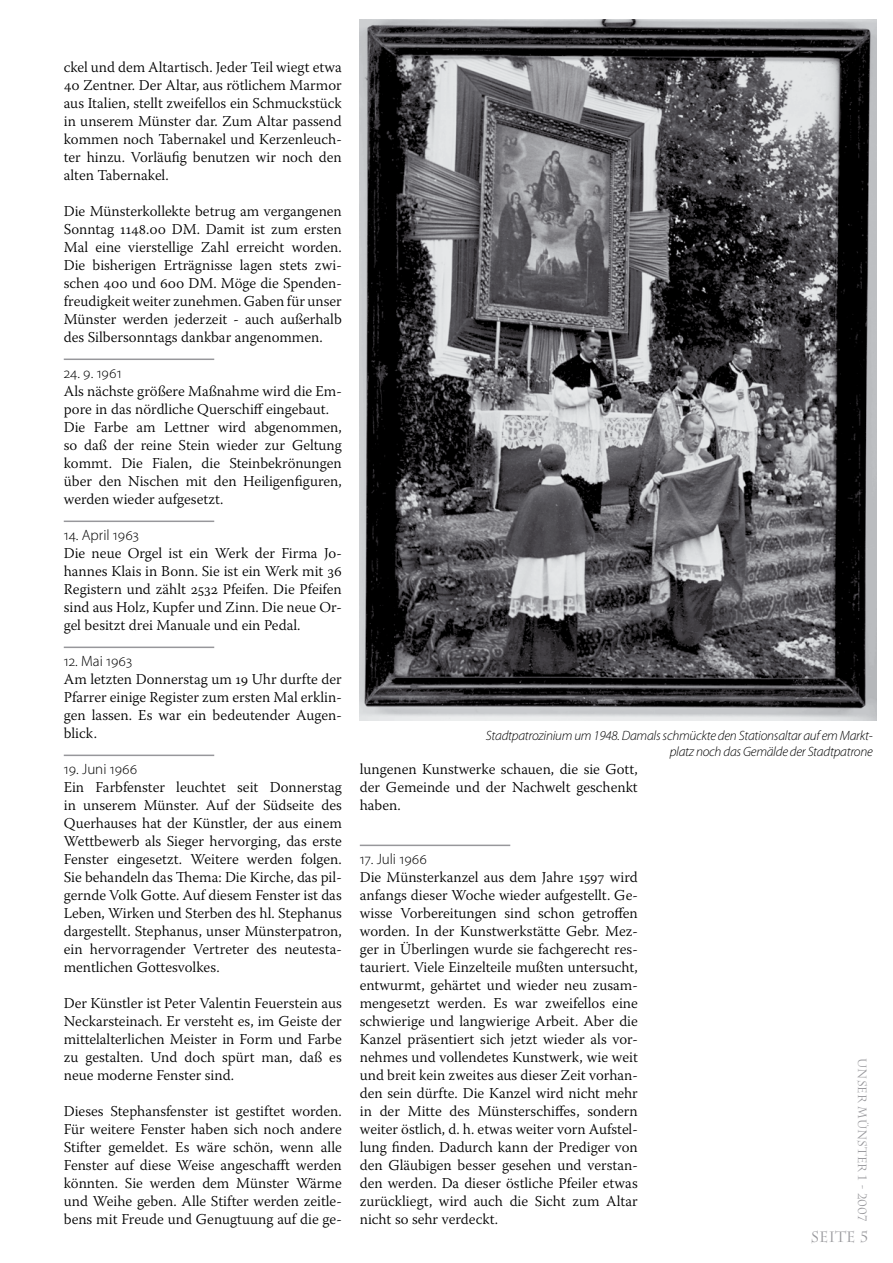
<style>
.page{position:relative;width:893px;height:1263px;background:#fff}
.page>*{position:absolute;margin:0;border:0;box-sizing:border-box;transform-origin:0 0}
.Blocktext_nicht_eing{font:300 15px/18px "Warnock Pro";color:#000;text-align:justify}
.Blocktext_Sans{font:300 15px "Myriad Pro";color:#000}
.Seitenzahl_rechts{font:15px "Charlemagne Std";color:#97979b}
.Bildunterschrift{font:italic 300 13.5px/16.2px "Myriad Pro";letter-spacing:-.02em;color:#000;text-align:right}
.Seitenzahl_links{font:12px "Charlemagne Std";color:#97979b}
</style>
<div class="page">
<hr style="left:64px;top:358px;width:150px;height:2px;background:#97979b">
<hr style="left:64px;top:520px;width:150px;height:2px;background:#97979b">
<hr style="left:64px;top:646px;width:150px;height:2px;background:#97979b">
<hr style="left:64px;top:754px;width:150px;height:2px;background:#97979b">
<hr style="left:360px;top:844px;width:150px;height:2px;background:#97979b">
<img style="left:360px;top:20px;width:517px;height:700px">
<p class="Blocktext_nicht_eing" style="left:64px;top:58px;width:280px">ckel und dem Altartisch. Jeder Teil wiegt etwa 40 Zentner. Der Altar, aus rötlichem Marmor aus Italien, stellt zweifellos ein Schmuckstück in unserem Münster dar. Zum Altar passend kommen noch Tabernakel und Kerzenleuch&shy;ter hinzu. Vorläufig benutzen wir noch den alten Tabernakel.</p>
<p class="Blocktext_nicht_eing" style="left:64px;top:202px;width:280px">Die Münsterkollekte betrug am vergangenen Sonntag 1148.00 DM. Damit ist zum ersten Mal eine vierstellige Zahl erreicht worden.<br>Die bisherigen Erträgnisse lagen stets zwi&shy;schen 400 und 600 DM. Möge die Spenden&shy;freudigkeit weiter zunehmen. Gaben für unser Münster werden jederzeit - auch außerhalb des Silbersonntags dankbar angenommen.</p>
<p class="Blocktext_Sans" style="left:64px;top:365px;width:59px">24. 9. 1961</p>
<p class="Blocktext_nicht_eing" style="left:64px;top:382px;width:280px">Als nächste größere Maßnahme wird die Em&shy;pore in das nördliche Querschiff eingebaut.</p>
<p class="Blocktext_nicht_eing" style="left:64px;top:418px;width:280px">Die Farbe am Lettner wird abgenommen, so daß der reine Stein wieder zur Geltung kommt. Die Fialen, die Steinbekrönungen über den Nischen mit den Heiligenfiguren, werden wieder aufgesetzt.</p>
<p class="Blocktext_Sans" style="left:64px;top:527px;width:77px">14. April 1963</p>
<p class="Blocktext_nicht_eing" style="left:64px;top:544px;width:280px">Die neue Orgel ist ein Werk der Firma Jo&shy;hannes Klais in Bonn. Sie ist ein Werk mit 36<br>Registern und zählt 2532 Pfeifen. Die Pfeifen sind aus Holz, Kupfer und Zinn. Die neue Or&shy;gel besitzt drei Manuale und ein Pedal.</p>
<p class="Blocktext_Sans" style="left:64px;top:653px;width:70px">12. Mai 1963</p>
<p class="Blocktext_nicht_eing" style="left:64px;top:670px;width:280px">Am letzten Donnerstag um 19 Uhr durfte der Pfarrer einige Register zum ersten Mal erklin&shy;gen lassen. Es war ein bedeutender Augen&shy;blick.</p>
<p class="Blocktext_Sans" style="left:64px;top:761px;width:75px">19. Juni 1966</p>
<p class="Blocktext_nicht_eing" style="left:64px;top:778px;width:280px">Ein Farbfenster leuchtet seit Donnerstag in unserem Münster. Auf der Südseite des Querhauses hat der Künstler, der aus einem Wettbewerb als Sieger hervorging, das erste Fenster eingesetzt. Weitere werden folgen.<br>Sie behandeln das Thema: Die Kirche, das pil&shy;gernde Volk Gotte. Auf diesem Fenster ist das Leben, Wirken und Sterben des hl. Stephanus dargestellt. Stephanus, unser Münsterpatron, ein hervorragender Vertreter des neutesta&shy;mentlichen Gottesvolkes.</p>
<p class="Blocktext_nicht_eing" style="left:64px;top:994px;width:280px">Der Künstler ist Peter Valentin Feuerstein aus Neckarsteinach. Er versteht es, im Geiste der mittelalterlichen Meister in Form und Farbe zu gestalten. Und doch spürt man, daß es neue moderne Fenster sind.</p>
<p class="Blocktext_nicht_eing" style="left:64px;top:1102px;width:280px">Dieses Stephansfenster ist gestiftet worden.<br>Für weitere Fenster haben sich noch andere Stifter gemeldet. Es wäre schön, wenn alle Fenster auf diese Weise angeschafft werden könnten. Sie werden dem Münster Wärme und Weihe geben. Alle Stifter werden zeitle&shy;bens mit Freude und Genugtuung auf die ge-</p>
<p class="Bildunterschrift" style="left:486px;top:728px;width:388px">Stadtpatrozinium um 1948. Damals schmückte den Stationsaltar auf em Markt&shy;platz noch das Gemälde der Stadtpatrone</p>
<p class="Blocktext_nicht_eing" style="left:360px;top:760px;width:280px">lungenen Kunstwerke schauen, die sie Gott, der Gemeinde und der Nachwelt geschenkt haben.</p>
<p class="Blocktext_Sans" style="left:360px;top:851px;width:69px">17. Juli 1966</p>
<p class="Blocktext_nicht_eing" style="left:360px;top:868px;width:280px">Die Münsterkanzel aus dem Jahre 1597 wird anfangs dieser Woche wieder aufgestellt. Ge&shy;wisse Vorbereitungen sind schon getroffen worden. In der Kunstwerkstätte Gebr. Mez&shy;ger in Überlingen wurde sie fachgerecht res&shy;tauriert. Viele Einzelteile mußten untersucht, entwurmt, gehärtet und wieder neu zusam&shy;mengesetzt werden. Es war zweifellos eine schwierige und langwierige Arbeit. Aber die Kanzel präsentiert sich jetzt wieder als vor&shy;nehmes und vollendetes Kunstwerk, wie weit und breit kein zweites aus dieser Zeit vorhan&shy;den sein dürfte. Die Kanzel wird nicht mehr in der Mitte des Münsterschiffes, sondern weiter östlich, d. h. etwas weiter vorn Aufstel&shy;lung finden. Dadurch kann der Prediger von den Gläubigen besser gesehen und verstan&shy;den werden. Da dieser östliche Pfeiler etwas zurückliegt, wird auch die Sicht zum Altar nicht so sehr verdeckt.</p>
<p class="Seitenzahl_links" style="left:869px;top:1058px;width:165px;rotate:90deg">Unser Münster 1 - 2007</p>
<p class="Seitenzahl_rechts" style="left:811px;top:1228px;width:46px">Seite</p>
</div>
